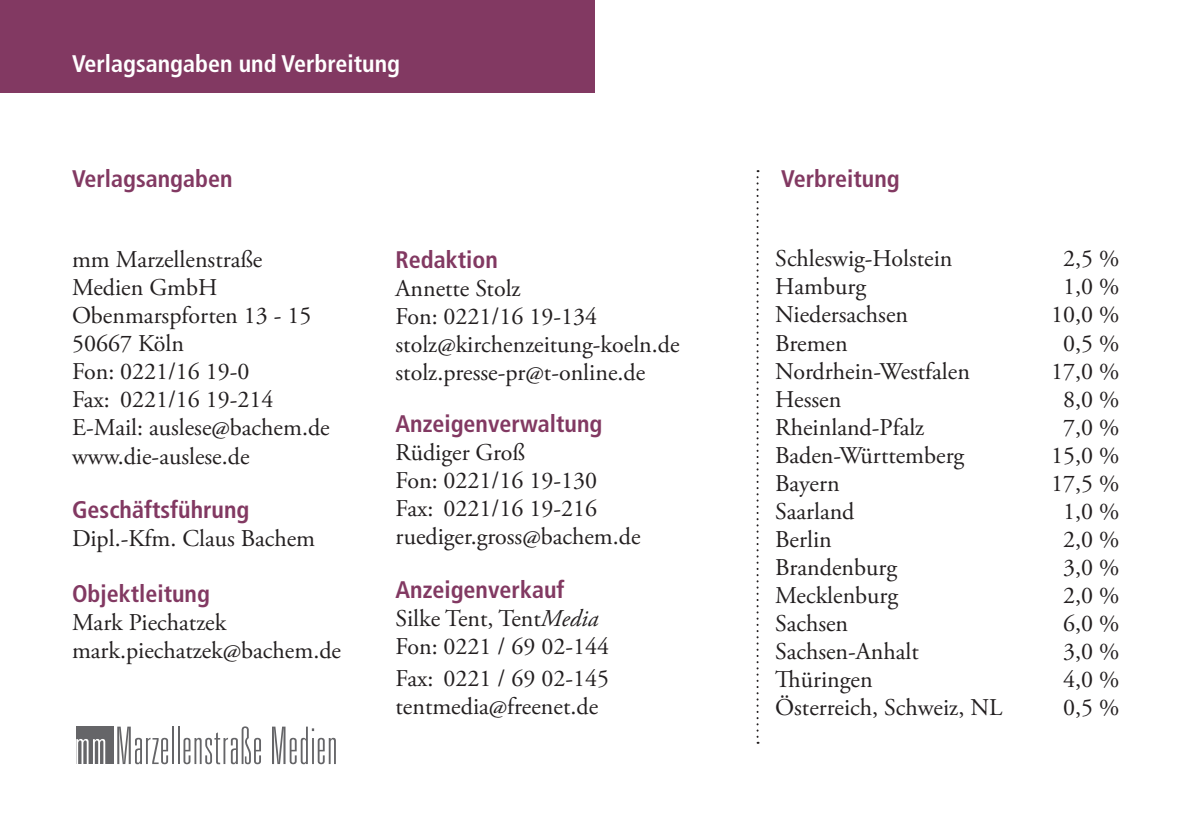
<style>
.page{position:relative;width:1191px;height:840px;background:#fff}
.page>*{position:absolute;margin:0;border:0;box-sizing:border-box;transform-origin:0 0}
.t1{font:24px/28px "Adobe Garamond Pro";color:#231f20}
.t2{font:700 condensed 24px "Frutiger";color:#823962}
.t3{font:700 condensed 24px "Frutiger";color:#fff}
.s1{font-style:italic}
</style>
<div class="page">
<div style="left:0;top:0;width:594px;height:93px;background:#823962"></div>
<svg style="left:756px;top:170px;width:2px;height:573px"></svg>
<svg style="left:117px;top:726px;width:51px;height:37px"></svg>
<hr style="left:172px;top:726px;width:2px;height:37px;background:#656568">
<hr style="left:178px;top:726px;width:2px;height:37px;background:#656568">
<svg style="left:183px;top:726px;width:78px;height:37px"></svg>
<svg style="left:272px;top:726px;width:64px;height:37px"></svg>
<div style="left:77px;top:726px;width:37px;height:37px;background:#656568"></div>
<svg style="left:76px;top:738px;width:29px;height:26px"></svg>
<p class="t3" style="left:72px;top:49px;width:329px">Verlagsangaben und Verbreitung</p>
<p class="t2" style="left:72px;top:164px;width:162px">Verlagsangaben</p>
<p class="t1" style="left:72px;top:246px;width:259px">mm Marzellenstraße<br>Medien GmbH<br>Obenmarspforten 13 - 15<br>50667 Köln<br>Fon: 0221/16 19-0<br>Fax: 0221/16 19-214<br>E-Mail: auslese@bachem.de www.die-auslese.de</p>
<p class="t2" style="left:72px;top:494px;width:179px">Geschäftsführung</p>
<p class="t1" style="left:72px;top:524px;width:245px">Dipl.-Kfm. Claus Bachem</p>
<p class="t2" style="left:72px;top:578px;width:139px">Objektleitung</p>
<p class="t1" style="left:72px;top:608px;width:270px">Mark Piechatzek mark.piechatzek@bachem.de</p>
<p class="t2" style="left:395px;top:245px;width:104px">Redaktion</p>
<p class="t1" style="left:395px;top:275px;width:285px">Annette Stolz<br>Fon: 0221/16 19-134 stolz@kirchenzeitung-koeln.de stolz.presse-pr@t-online.de</p>
<p class="t2" style="left:395px;top:409px;width:208px">Anzeigenverwaltung</p>
<p class="t1" style="left:395px;top:439px;width:246px">Rüdiger Groß<br>Fon: 0221/16 19-130<br>Fax: 0221/16 19-216 ruediger.gross@bachem.de</p>
<p class="t2" style="left:395px;top:575px;width:170px">Anzeigenverkauf</p>
<p class="t1" style="left:395px;top:605px;width:215px">Silke Tent, Tent<span class="s1">Media<br></span>Fon: 0221 / 69 02-144</p>
<p class="t1" style="left:395px;top:665px;width:215px">Fax: 0221 / 69 02-145 tentmedia@freenet.de</p>
<p class="t2" style="left:781px;top:164px;width:120px">Verbreitung</p>
<p class="t1" style="left:775px;top:245px;width:179px">Schleswig-Holstein</p>
<p class="t1" style="left:1063px;top:245px;width:58px">2,5 %</p>
<p class="t1" style="left:775px;top:273px;width:92px">Hamburg</p>
<p class="t1" style="left:1063px;top:273px;width:58px">1,0 %</p>
<p class="t1" style="left:775px;top:301px;width:134px">Niedersachsen</p>
<p class="t1" style="left:1051px;top:301px;width:70px">10,0 %</p>
<p class="t1" style="left:775px;top:329px;width:74px">Bremen</p>
<p class="t1" style="left:1063px;top:329px;width:58px">0,5 %</p>
<p class="t1" style="left:775px;top:357px;width:196px">Nordrhein-Westfalen</p>
<p class="t1" style="left:1051px;top:357px;width:70px">17,0 %</p>
<p class="t1" style="left:775px;top:385px;width:68px">Hessen</p>
<p class="t1" style="left:1063px;top:385px;width:58px">8,0 %</p>
<p class="t1" style="left:775px;top:413px;width:151px">Rheinland-Pfalz</p>
<p class="t1" style="left:1063px;top:413px;width:58px">7,0 %</p>
<p class="t1" style="left:775px;top:441px;width:191px">Baden-Württemberg</p>
<p class="t1" style="left:1051px;top:441px;width:70px">15,0 %</p>
<p class="t1" style="left:775px;top:469px;width:66px">Bayern</p>
<p class="t1" style="left:1051px;top:469px;width:70px">17,5 %</p>
<p class="t1" style="left:775px;top:497px;width:81px">Saarland</p>
<p class="t1" style="left:1063px;top:497px;width:58px">1,0 %</p>
<p class="t1" style="left:775px;top:525px;width:58px">Berlin</p>
<p class="t1" style="left:1063px;top:525px;width:58px">2,0 %</p>
<p class="t1" style="left:775px;top:553px;width:123px">Brandenburg</p>
<p class="t1" style="left:1063px;top:553px;width:58px">3,0 %</p>
<p class="t1" style="left:775px;top:581px;width:124px">Mecklenburg</p>
<p class="t1" style="left:1063px;top:581px;width:58px">2,0 %</p>
<p class="t1" style="left:775px;top:609px;width:74px">Sachsen</p>
<p class="t1" style="left:1063px;top:609px;width:58px">6,0 %</p>
<p class="t1" style="left:775px;top:637px;width:145px">Sachsen-Anhalt</p>
<p class="t1" style="left:1063px;top:637px;width:58px">3,0 %</p>
<p class="t1" style="left:775px;top:665px;width:99px">Thüringen</p>
<p class="t1" style="left:1063px;top:665px;width:58px">4,0 %</p>
<p class="t1" style="left:775px;top:693px;width:229px">Österreich, Schweiz, NL</p>
<p class="t1" style="left:1063px;top:693px;width:58px">0,5 %</p>
</div>
